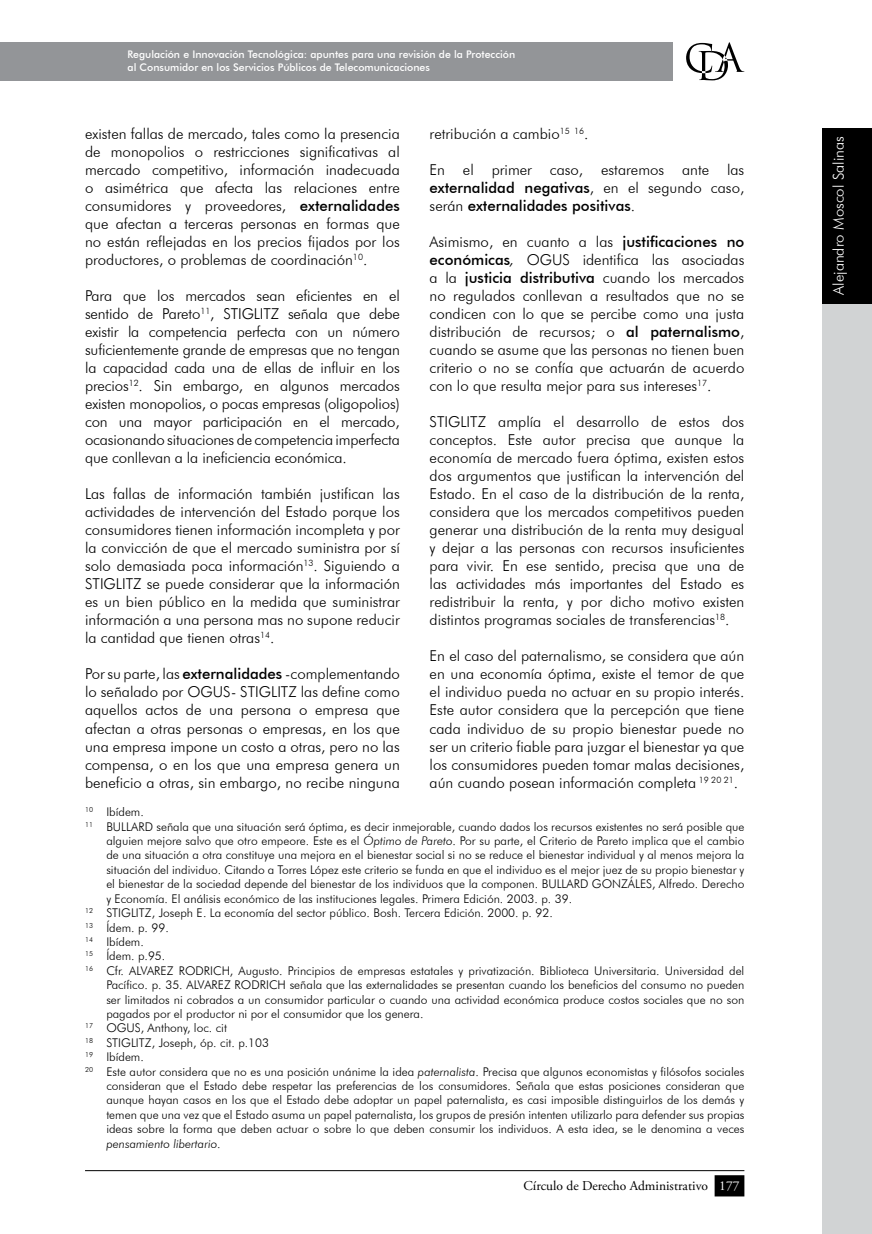
<style>
.page{position:relative;width:872px;height:1234px;background:#fff}
.page>*{position:absolute;margin:0;border:0;box-sizing:border-box;transform-origin:0 0}
.t1{font:300 15px/18px "Futura BT";color:#000;text-align:justify}
.t2{font:300 15px "Futura BT";color:#fff}
.t3{font:13.5px "Adobe Garamond Pro";color:#000}
.t4{font:300 12px "Futura BT";color:#000}
.t5{font:italic 300 12px "Futura BT";color:#000}
.t6{font:500 10.5px/12.6px "Futura BT";color:#fff}
.s1{font-weight:500}
.s2{font-style:italic}
.s3{font-style:normal}
.s4{color:#fff}
</style>
<div class="page">
<div style="left:822px;top:211px;width:50px;height:1022px;background:#d1d3d4"></div>
<div style="left:822px;top:128px;width:50px;height:175px;background:#000"></div>
<div style="left:0;top:43px;width:673px;height:38px;background:#939598"></div>
<svg style="left:686px;top:42px;width:58px;height:38px"></svg>
<hr style="left:85px;top:1169px;width:659px;height:1px;background:#000">
<div style="left:715px;top:1175px;width:28px;height:20px;background:#000"></div>
<div style="left:714px;top:1174px;width:30px;height:22px;border:2px solid #000"></div>
<p class="t6" style="left:128px;top:48px;width:389px">Regulación e Innovación Tecnológica: apuntes para una revisión de la Protección al Consumidor en los Servicios Públicos de Telecomunicaciones</p>
<p class="t1" style="left:85px;top:125px;width:316px">existen fallas de mercado, tales como la presencia de monopolios o restricciones significativas al mercado competitivo, información inadecuada o asimétrica que afecta las relaciones entre consumidores y proveedores, <span class="s1">externalidades </span>que afectan a terceras personas en formas que no están reflejadas en los precios fijados por los productores, o problemas de coordinación<sup>10</sup>.</p>
<p class="t1" style="left:85px;top:287px;width:316px">Para que los mercados sean eficientes en el sentido de Pareto<sup>11</sup>, STIGLITZ señala que debe existir la competencia perfecta con un número suficientemente grande de empresas que no tengan la capacidad cada una de ellas de influir en los precios<sup>12</sup>. Sin embargo, en algunos mercados existen monopolios, o pocas empresas (oligopolios) con una mayor participación en el mercado, ocasionando situaciones de competencia imperfecta que conllevan a la ineficiencia económica.</p>
<p class="t1" style="left:85px;top:485px;width:316px">Las fallas de información también justifican las actividades de intervención del Estado porque los consumidores tienen información incompleta y por la convicción de que el mercado suministra por sí solo demasiada poca información<sup>13</sup>. Siguiendo a STIGLITZ se puede considerar que la información es un bien público en la medida que suministrar información a una persona mas no supone reducir la cantidad que tienen otras<sup>14</sup>.</p>
<p class="t1" style="left:85px;top:665px;width:316px">Por su parte, las <span class="s1">externalidades</span> -complementando lo señalado por OGUS- STIGLITZ las define como aquellos actos de una persona o empresa que afectan a otras personas o empresas, en los que una empresa impone un costo a otras, pero no las compensa, o en los que una empresa genera un beneficio a otras, sin embargo, no recibe ninguna</p>
<p class="t1" style="left:429px;top:125px;width:160px">retribución a cambio<sup>15</sup> <sup>16</sup>.</p>
<p class="t1" style="left:429px;top:161px;width:316px">E n el primer caso, estaremos ante las <span class="s1">externalidad negativas</span>, en el segundo caso, serán <span class="s1">externalidades positivas</span>.</p>
<p class="t1" style="left:429px;top:233px;width:316px">Asimismo, en cuanto a las <span class="s1">justificaciones no económicas</span><span class="s2">,</span> OGUS identifica las asociadas a la <span class="s1">justicia distributiva</span> cuando los mercados no regulados conllevan a resultados que no se condicen con lo que se percibe como una justa distribución de recursos; o <span class="s1">al paternalismo</span>, cuando se asume que las personas no tienen buen criterio o no se confía que actuarán de acuerdo con lo que resulta mejor para sus intereses<sup>17</sup>.</p>
<p class="t1" style="left:429px;top:413px;width:316px">STIGLITZ amplía el desarrollo de estos dos conceptos. Este autor precisa que aunque la economía de mercado fuera óptima, existen estos dos argumentos que justifican la intervención del Estado. En el caso de la distribución de la renta, considera que los mercados competitivos pueden generar una distribución de la renta muy desigual y dejar a las personas con recursos insuficientes para vivir. E n ese sentido, precisa que una de las actividades más importantes del Estado es redistribuir la renta, y por dicho motivo existen distintos programas sociales de transferencias<sup>18</sup>.</p>
<p class="t1" style="left:429px;top:647px;width:316px">E n el caso del paternalismo, se considera que aún en una economía óptima, existe el temor de que el individuo pueda no actuar en su propio interés.<br>Este autor considera que la percepción que tiene cada individuo de su propio bienestar puede no ser un criterio fiable para juzgar el bienestar ya que los consumidores pueden tomar malas decisiones, aún cuando posean información completa <sup>19</sup> <sup>20</sup> <sup>21</sup>.</p>
<p class="t4" style="left:85px;top:804px;width:60px"><sup>10</sup> I bídem.</p>
<p class="t4" style="left:85px;top:818px;width:661px"><sup>11</sup> BULLARD señala que una situación será óptima, es decir inmejorable, cuando dados los recursos existentes no será posible que</p>
<p class="t4" style="left:106px;top:833px;width:639px">alguien mejore salvo que otro empeore. Este es el <span class="s2">Óptimo de Pareto</span>. Por su parte, el Criterio de Pareto implica que el cambio</p>
<p class="t4" style="left:106px;top:847px;width:639px">de una situación a otra constituye una mejora en el bienestar social si no se reduce el bienestar individual y al menos mejora la</p>
<p class="t4" style="left:106px;top:862px;width:639px">situación del individuo. Citando a Torres López este criterio se funda en que el individuo es el mejor juez de su propio bienestar y</p>
<p class="t4" style="left:106px;top:876px;width:639px">el bienestar de la sociedad depende del bienestar de los individuos que la componen. BULLARD GONZÁLES, Alfredo. Derecho</p>
<p class="t4" style="left:106px;top:890px;width:467px">y Economía. E l análisis económico de las instituciones legales. Primera Edición. 2003. p. 39.</p>
<p class="t4" style="left:85px;top:905px;width:469px"><sup>12</sup> STIGLITZ, Joseph E . La economía del sector público. Bosh. Tercera Edición. 2000. p. 92.</p>
<p class="t4" style="left:85px;top:919px;width:85px"><sup>13</sup> Ídem. p. 99.</p>
<p class="t4" style="left:85px;top:934px;width:60px"><sup>14</sup> I bídem.</p>
<p class="t4" style="left:85px;top:948px;width:82px"><sup>15</sup> Ídem. p.95.</p>
<p class="t4" style="left:85px;top:962px;width:661px"><sup>16</sup> Cfr. ALVAREZ RODRI CH, Augusto. Principios de empresas estatales y privatización. Biblioteca Universitaria. Universidad del</p>
<p class="t4" style="left:106px;top:977px;width:639px">Pacífico. p. 35. ALVAREZ RODRICH señala que las externalidades se presentan cuando los beneficios del consumo no pueden</p>
<p class="t4" style="left:106px;top:991px;width:639px">ser limitados ni cobrados a un consumidor particular o cuando una actividad económica produce costos sociales que no son</p>
<p class="t4" style="left:106px;top:1006px;width:319px">pagados por el productor ni por el consumidor que los genera.</p>
<p class="t4" style="left:85px;top:1020px;width:143px"><sup>17</sup> OGUS, Anthony, loc. cit</p>
<p class="t4" style="left:85px;top:1034px;width:19px"><sup>18</sup> STI</p>
<p class="t4" style="left:121px;top:1034px;width:149px">GLITZ, Joseph, óp. cit. p.103</p>
<p class="t4" style="left:85px;top:1049px;width:60px"><sup>19</sup> Ibídem.</p>
<p class="t4" style="left:85px;top:1063px;width:661px"><sup>20</sup> Este autor considera que no es una posición unánime la idea <span class="s2">paternalista</span>. Precisa que algunos economistas y filósofos sociales</p>
<p class="t4" style="left:106px;top:1078px;width:639px">consideran que el Estado debe respetar las preferencias de los consumidores. Señala que estas posiciones consideran que</p>
<p class="t4" style="left:106px;top:1092px;width:639px">aunque hayan casos en los que el Estado debe adoptar un papel paternalista, es casi imposible distinguirlos de los demás y</p>
<p class="t4" style="left:106px;top:1106px;width:639px">temen que una vez que el Estado asuma un papel paternalista, los grupos de presión intenten utilizarlo para defender sus propias</p>
<p class="t4" style="left:106px;top:1121px;width:639px">ideas sobre la forma que deben actuar o sobre lo que deben consumir los individuos. A esta idea, se le denomina a veces</p>
<p class="t5" style="left:106px;top:1135px;width:116px">pensamiento libertario<span class="s3">.</span></p>
<p class="t3" style="left:523px;top:1176px;width:217px">Círculo de Derecho Administrativo <span class="s4">177</span></p>
<p class="t2" style="left:829px;top:295px;width:160px;rotate:-90deg">Alejandro Moscol Salinas</p>
</div>
